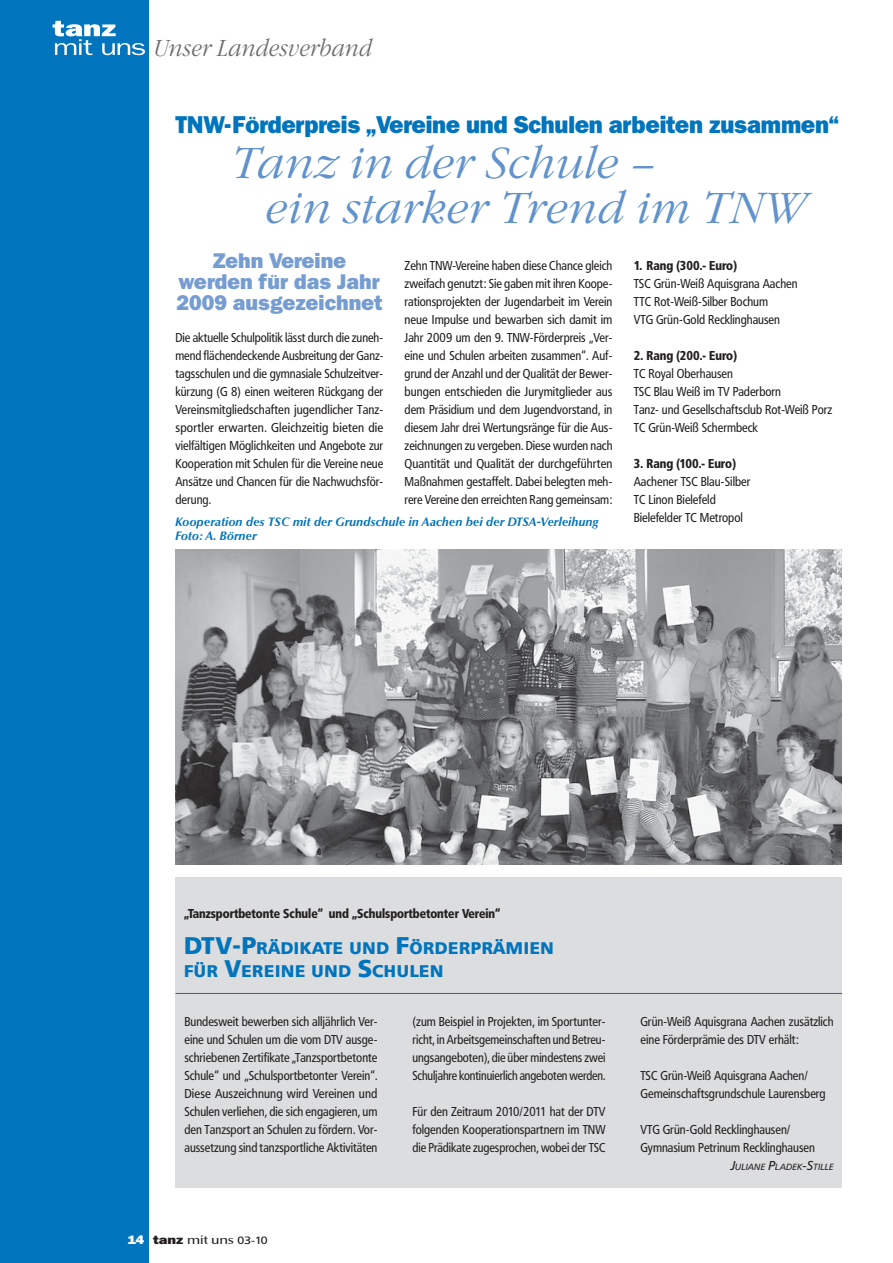
<style>
.page{position:relative;width:893px;height:1263px;background:#fff}
.page>*{position:absolute;margin:0;border:0;box-sizing:border-box;transform-origin:0 0}
.t1{font:italic 300 45px/45px "Garamond Itc T";color:#6092cc}
.t2{font:800 24px "Franklin ITCBQ";letter-spacing:-.01em;color:#0074bc}
.t3{font:italic 300 24px "Garamond Itc T";color:#6d6e70;scale:.9 1}
.t4{font:800 21px/21px "Franklin ITCBQ";color:#769dd2;text-align:center}
.t5{font:900 16.8px/22.5px "Frutiger BQ";letter-spacing:.04em;color:#0074bc}
.t6{font:12.75px/18px "Frutiger Condensed BQ";color:#231f20}
.t7{font:900 12.75px "Frutiger Condensed BQ";color:#231f20;scale:.96 1}
.t8{font:italic 700 12px/13.5px "Optima BQ";color:#0074bc}
.t9{font:500 12px "Optima BQ";letter-spacing:-.01em;color:#231f20;scale:1.2 1}
.t10{font:italic 8.85px "Frutiger BQ";color:#231f20}
.s1{font-size:24px}
.s2{font-family:"Franklin ITCBQ";font-weight:800;color:#fff}
.s3{font-family:"Franklin ITCBQ";font-weight:800}
.s4{font-family:"Frutiger BQ";font-weight:400;font-size:10.5px}
.s5{font-size:12.75px}
</style>
<div class="page">
<div style="left:0;top:0;width:149px;height:1263px;background:#0074bc"></div>
<svg style="left:53px;top:21px;width:92px;height:34px"></svg>
<div style="left:175px;top:878px;width:667px;height:310px;background:#dcddde"></div>
<hr style="left:176px;top:993px;width:666px;height:1px;background:#0074bc">
<img style="left:175px;top:549px;width:666px;height:315px">
<h2 class="t3" style="left:153px;top:38px;width:245px">Unser Landesverband</h2>
<h2 class="t2" style="left:175px;top:115px;width:665px">TNW-Förderpreis „Vereine und Schulen arbeiten zusammen“</h2>
<h1 class="t1" style="left:265px;top:145px;width:542px;text-indent:-34px">Tanz in der Schule –<br>ein starker Trend im TNW</h1>
<h3 class="t4" style="left:176px;top:251px;width:208px">Zehn Vereine werden für das Jahr<br>2009 ausgezeichnet</h3>
<p class="t6" style="left:175px;top:330px;width:209px;text-align:justify">Die aktuelle Schulpolitik lässt durch die zuneh&shy;mend flächendeckende Ausbreitung der Ganz&shy;tagsschulen und die gymnasiale Schulzeitver&shy;kürzung (G 8) einen weiteren Rückgang der Vereinsmitgliedschaften jugendlicher Tanz&shy;sportler erwarten. Gleichzeitig bieten die vielfältigen Möglichkeiten und Angebote zur Kooperation mit Schulen für die Vereine neue Ansätze und Chancen für die Nachwuchsför&shy;derung.</p>
<p class="t6" style="left:405px;top:258px;width:209px;text-align:justify">Zehn TNW-Vereine haben diese Chance gleich zweifach genutzt: Sie gaben mit ihren Koope&shy;rationsprojekten der Jugendarbeit im Verein neue Impulse und bewarben sich damit im Jahr 2009 um den 9. TNW-Förderpreis „Ver&shy;eine und Schulen arbeiten zusammen“. Auf&shy;grund der Anzahl und der Qualität der Bewer&shy;bungen entschieden die Jurymitglieder aus dem Präsidium und dem Jugendvorstand, in diesem Jahr drei Wertungsränge für die Aus&shy;zeichnungen zu vergeben. Diese wurden nach Quantität und Qualität der durchgeführten Maßnahmen gestaffelt. Dabei belegten meh&shy;rere Vereine den erreichten Rang gemeinsam:</p>
<p class="t7" style="left:634px;top:261px;width:109px">1. Rang (300.- Euro)</p>
<p class="t6" style="left:634px;top:276px;width:165px">TSC Grün-Weiß Aquisgrana Aachen<br>TTC Rot-Weiß-Silber Bochum<br>VTG Grün-Gold Recklinghausen</p>
<p class="t7" style="left:634px;top:351px;width:109px">2. Rang (200.- Euro)</p>
<p class="t6" style="left:634px;top:366px;width:200px">TC Royal Oberhausen<br>TSC Blau Weiß im TV Paderborn<br>Tanz- und Gesellschaftsclub Rot-Weiß Porz<br>TC Grün-Weiß Schermbeck</p>
<p class="t7" style="left:634px;top:459px;width:108px">3. Rang (100.- Euro)</p>
<p class="t6" style="left:634px;top:474px;width:118px">Aachener TSC Blau-Silber<br>TC Linon Bielefeld<br>Bielefelder TC Metropol</p>
<p class="t8" style="left:175px;top:516px;width:425px">Kooperation des TSC mit der Grundschule in Aachen bei der DTSA-Verleihung<br>Foto: A. Börner</p>
<p class="t7" style="left:184px;top:909px;width:331px">„Tanzsportbetonte Schule“ und „Schulsportbetonter Verein“</p>
<h3 class="t5" style="left:184px;top:939px;width:371px"><span class="s1">DTV-P</span>RÄDIKATE UND <span class="s1">F</span>ÖRDERPRÄMIEN<br>FÜR <span class="s1">V</span>EREINE UND <span class="s1">S</span>CHULEN</h3>
<p class="t6" style="left:184px;top:1014px;width:194px;text-align:justify">Bundesweit bewerben sich alljährlich Ver&shy;eine und Schulen um die vom DTV ausge&shy;schriebenen Zertifikate „Tanzsportbetonte Schule“ und „Schulsportbetonter Verein“.<br>Diese Auszeichnung wird Vereinen und Schulen verliehen, die sich engagieren, um den Tanzsport an Schulen zu fördern. Vor&shy;aussetzung sind tanzsportliche Aktivitäten</p>
<p class="t6" style="left:412px;top:1014px;width:195px;text-align:justify">(zum Beispiel in Projekten, im Sportunter&shy;richt, in Arbeitsgemeinschaften und Betreu&shy;ungsangeboten), die über mindestens zwei Schuljahre kontinuierlich angeboten werden.</p>
<p class="t6" style="left:412px;top:1104px;width:195px;text-align:justify">Für den Zeitraum 2010/2011 hat der DTV folgenden Kooperationspartnern im TNW die Prädikate zugesprochen, wobei der TSC</p>
<p class="t9" style="left:127px;top:1235px;width:118px"><span class="s2">14</span> <span class="s3">tanz</span> mit uns <span class="s4">03-10</span></p>
<p class="t6" style="left:640px;top:1014px;width:194px">Grün-Weiß Aquisgrana Aachen zusätzlich eine Förderprämie des DTV erhält:</p>
<p class="t6" style="left:640px;top:1068px;width:186px">TSC Grün-Weiß Aquisgrana Aachen/<br>Gemeinschaftsgrundschule Laurensberg</p>
<p class="t6" style="left:640px;top:1122px;width:176px">VTG Grün-Gold Recklinghausen/<br>Gymnasium Petrinum Recklinghausen</p>
<p class="t10" style="left:730px;top:1163px;width:105px"><span class="s5">J</span>ULIANE <span class="s5">P</span>LADEK<span class="s5">-S</span>TILLE</p>
</div>
